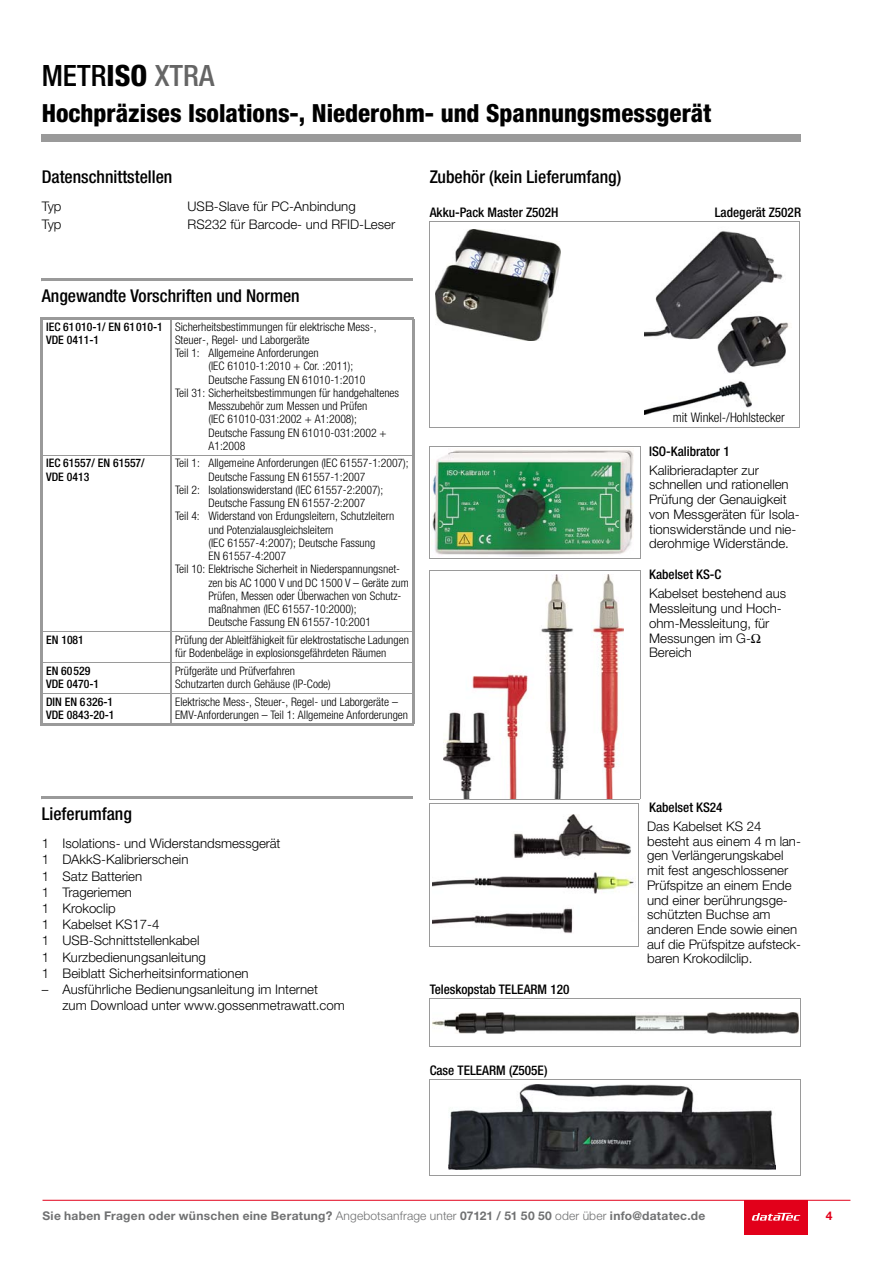
<style>
.page{position:relative;width:893px;height:1263px;background:#fff}
.page>*{position:absolute;margin:0;border:0;box-sizing:border-box;transform-origin:0 0}
.t1{font:500 condensed 29.4px "Helvetica Neue LTW1 G";color:#000}
.t2{font:800 condensed 25.05px "Helvetica Neue LTW1 G";color:#000}
.t3{font:500 condensed 17.7px "Helvetica Neue LTW1 G";color:#000}
.t4{font:300 13.2px/14.7px "Helvetica Neue LTW1 G";color:#000}
.t5{font:500 condensed 13.2px "Helvetica Neue LTW1 G";color:#000}
.t6{font:300 condensed 13.2px "Helvetica Neue LTW1 G";color:#000}
.t7{font:700 12px "Helvetica Neue LT Pro";letter-spacing:.025em;color:#707172}
.t8{font:700 12px "Helvetica Neue LT Pro";color:#e2001a}
.t9{font:300 condensed 11.7px/13.2px "Helvetica Neue LTW1 G";color:#000}
.t10{font:500 condensed 11.7px/13.2px "Helvetica Neue LTW1 G";color:#000}
.s1{font-weight:800}
.s2{color:#656565}
.s3{font-weight:300}
</style>
<div class="page">
<div style="left:744px;top:1200px;width:64px;height:34px;background:#e2001a"></div>
<svg style="left:752px;top:1213px;width:48px;height:7px"></svg>
<hr style="left:43px;top:1200px;width:807px;height:1px;background:#e2001a">
<div style="left:42px;top:134px;width:759px;height:7px;background:#9a9a9a"></div>
<hr style="left:42px;top:278px;width:371px;height:3px;background:#9a9a9a">
<hr style="left:42px;top:796px;width:371px;height:3px;background:#9a9a9a">
<hr style="left:41px;top:319px;width:2px;height:404px;background:#9a9a9a">
<hr style="left:170px;top:317px;width:1px;height:409px;background:#9a9a9a">
<hr style="left:412px;top:319px;width:2px;height:404px;background:#9a9a9a">
<hr style="left:41px;top:317px;width:373px;height:2px;background:#9a9a9a">
<hr style="left:41px;top:455px;width:373px;height:1px;background:#9a9a9a">
<hr style="left:41px;top:632px;width:373px;height:1px;background:#9a9a9a">
<hr style="left:41px;top:662px;width:373px;height:1px;background:#9a9a9a">
<hr style="left:41px;top:693px;width:373px;height:1px;background:#9a9a9a">
<hr style="left:41px;top:723px;width:373px;height:3px;background:#9a9a9a">
<img style="left:435px;top:230px;width:125px;height:111px">
<img style="left:645px;top:231px;width:144px;height:183px">
<hr style="left:430px;top:221px;width:370px;height:1px;background:#9a9a9a">
<hr style="left:800px;top:221px;width:1px;height:207px;background:#9a9a9a">
<hr style="left:430px;top:427px;width:370px;height:1px;background:#9a9a9a">
<hr style="left:430px;top:221px;width:1px;height:207px;background:#9a9a9a">
<img style="left:432px;top:450px;width:201px;height:106px">
<hr style="left:430px;top:447px;width:210px;height:1px;background:#9a9a9a">
<hr style="left:640px;top:447px;width:1px;height:111px;background:#9a9a9a">
<hr style="left:430px;top:558px;width:210px;height:1px;background:#9a9a9a">
<hr style="left:430px;top:447px;width:1px;height:111px;background:#9a9a9a">
<img style="left:443px;top:574px;width:180px;height:225px">
<hr style="left:430px;top:570px;width:210px;height:1px;background:#9a9a9a">
<hr style="left:640px;top:570px;width:1px;height:229px;background:#9a9a9a">
<hr style="left:430px;top:799px;width:210px;height:1px;background:#9a9a9a">
<hr style="left:430px;top:570px;width:1px;height:229px;background:#9a9a9a">
<img style="left:433px;top:814px;width:201px;height:119px">
<hr style="left:430px;top:803px;width:208px;height:1px;background:#9a9a9a">
<hr style="left:638px;top:803px;width:1px;height:144px;background:#9a9a9a">
<hr style="left:430px;top:947px;width:208px;height:1px;background:#9a9a9a">
<hr style="left:430px;top:803px;width:1px;height:144px;background:#9a9a9a">
<img style="left:433px;top:1012px;width:365px;height:22px">
<hr style="left:430px;top:999px;width:371px;height:1px;background:#9a9a9a">
<hr style="left:801px;top:999px;width:1px;height:48px;background:#9a9a9a">
<hr style="left:430px;top:1047px;width:371px;height:1px;background:#9a9a9a">
<hr style="left:430px;top:999px;width:1px;height:48px;background:#9a9a9a">
<img style="left:448px;top:1084px;width:328px;height:85px">
<hr style="left:430px;top:1079px;width:371px;height:1px;background:#9a9a9a">
<hr style="left:801px;top:1079px;width:1px;height:96px;background:#9a9a9a">
<hr style="left:430px;top:1175px;width:371px;height:1px;background:#9a9a9a">
<hr style="left:430px;top:1079px;width:1px;height:96px;background:#9a9a9a">
<h1 class="t1" style="left:42px;top:58px;width:174px">METR<span class="s1">ISO</span> <span class="s2">XTRA</span></h1>
<h2 class="t2" style="left:42px;top:97px;width:671px">Hochpräzises Isolations-, Niederohm- und Spannungsmessgerät</h2>
<h3 class="t3" style="left:42px;top:166px;width:132px">Datenschnittstellen</h3>
<p class="t4" style="left:42px;top:199px;width:21px">Typ</p>
<p class="t4" style="left:188px;top:199px;width:170px">USB-Slave für PC-Anbindung</p>
<p class="t4" style="left:42px;top:216px;width:21px">Typ</p>
<p class="t4" style="left:188px;top:216px;width:209px">RS232 für Barcode- und RFID-Leser</p>
<h3 class="t3" style="left:430px;top:166px;width:193px">Zubehör (kein Lieferumfang)</h3>
<p class="t5" style="left:430px;top:204px;width:130px">Akku-Pack Master Z502H</p>
<p class="t5" style="left:715px;top:204px;width:88px">Ladegerät Z502R</p>
<h3 class="t3" style="left:42px;top:285px;width:260px">Angewandte Vorschriften und Normen</h3>
<p class="t10" style="left:46px;top:320px;width:118px">IEC 61010-1/ EN 61010-1<br>VDE 0411-1</p>
<p class="t9" style="left:175px;top:320px;width:203px">Sicherheitsbestimmungen für elektrische Mess-,</p>
<p class="t9" style="left:175px;top:333px;width:136px">Steuer-, Regel- und Laborgeräte</p>
<p class="t9" style="left:175px;top:346px;width:145px">Teil 1: Allgemeine Anforderungen</p>
<p class="t9" style="left:208px;top:360px;width:146px">(IEC 61010-1:2010 + Cor. :2011);</p>
<p class="t9" style="left:208px;top:373px;width:158px">Deutsche Fassung EN 61010-1:2010</p>
<p class="t9" style="left:175px;top:386px;width:226px">Teil 31: Sicherheitsbestimmungen für handgehaltenes</p>
<p class="t9" style="left:208px;top:399px;width:161px">Messzubehör zum Messen und Prüfen</p>
<p class="t9" style="left:208px;top:413px;width:150px">(IEC 61010-031:2002 + A1:2008);</p>
<p class="t9" style="left:208px;top:426px;width:180px">Deutsche Fassung EN 61010-031:2002 +</p>
<p class="t9" style="left:208px;top:439px;width:38px">A1:2008</p>
<p class="t10" style="left:46px;top:457px;width:100px">IEC 61557/ EN 61557/<br>VDE 0413</p>
<p class="t9" style="left:175px;top:457px;width:235px">Teil 1: Allgemeine Anforderungen (IEC 61557-1:2007);</p>
<p class="t9" style="left:208px;top:470px;width:158px">Deutsche Fassung EN 61557-1:2007</p>
<p class="t9" style="left:175px;top:483px;width:210px">Teil 2: Isolationswiderstand (IEC 61557-2:2007);</p>
<p class="t9" style="left:208px;top:496px;width:158px">Deutsche Fassung EN 61557-2:2007</p>
<p class="t9" style="left:175px;top:510px;width:221px">Teil 4: Widerstand von Erdungsleitern, Schutzleitern</p>
<p class="t9" style="left:208px;top:523px;width:126px">und Potenzialausgleichsleitern</p>
<p class="t9" style="left:208px;top:536px;width:168px">(IEC 61557-4:2007); Deutsche Fassung</p>
<p class="t9" style="left:208px;top:549px;width:79px">EN 61557-4:2007</p>
<p class="t9" style="left:175px;top:563px;width:227px">Teil 10: Elektrische Sicherheit in Niederspannungsnet-</p>
<p class="t9" style="left:208px;top:576px;width:202px">zen bis AC 1000 V und DC 1500 V – Geräte zum</p>
<p class="t9" style="left:208px;top:589px;width:194px">Prüfen, Messen oder Überwachen von Schutz-</p>
<p class="t9" style="left:208px;top:602px;width:150px">maßnahmen (IEC 61557-10:2000);</p>
<p class="t9" style="left:208px;top:616px;width:164px">Deutsche Fassung EN 61557-10:2001</p>
<p class="t10" style="left:46px;top:633px;width:39px">EN 1081</p>
<p class="t9" style="left:175px;top:633px;width:235px">Prüfung der Ableitfähigkeit für elektrostatische Ladungen für Bodenbeläge in explosionsgefährdeten Räumen</p>
<p class="t10" style="left:46px;top:664px;width:55px">EN 60529<br>VDE 0470-1</p>
<p class="t9" style="left:175px;top:664px;width:157px">Prüfgeräte und Prüfverfahren<br>Schutzarten durch Gehäuse (IP-Code)</p>
<p class="t10" style="left:46px;top:695px;width:70px">DIN EN 6326-1<br>VDE 0843-20-1</p>
<p class="t9" style="left:175px;top:695px;width:235px">Elektrische Mess-, Steuer-, Regel- und Laborgeräte –<br>EMV-Anforderungen – Teil 1: Allgemeine Anforderungen</p>
<p class="t6" style="left:673px;top:410px;width:114px">mit Winkel-/Hohlstecker</p>
<p class="t5" style="left:649px;top:443px;width:82px">ISO-Kalibrator 1</p>
<p class="t4" style="left:649px;top:463px;width:152px">Kalibrieradapter zur schnellen und rationellen<br>Prüfung der Genauigkeit von Messgeräten für Isola&shy;tionswiderstände und nie&shy;derohmige Widerstände.</p>
<p class="t5" style="left:649px;top:567px;width:74px">Kabelset KS-C</p>
<p class="t4" style="left:649px;top:586px;width:139px">Kabelset bestehend aus<br>Messleitung und Hoch&shy;ohm-Messleitung, für<br>Messungen im G-<br>Bereich</p>
<h3 class="t3" style="left:42px;top:803px;width:92px">Lieferumfang</h3>
<p class="t4" style="left:42px;top:835px;width:240px;line-height:16.2px">1 Isolations- und Widerstandsmessgerät<br>1 DAkkS-Kalibrierschein<br>1 Satz Batterien<br>1 Trageriemen<br>1 Krokoclip<br>1 Kabelset KS17-4<br>1 USB-Schnittstellenkabel<br>1 Kurzbedienungsanleitung<br>1 Beiblatt Sicherheitsinformationen</p>
<p class="t4" style="left:63px;top:981px;width:284px;line-height:16.2px;text-indent:-21px">– Ausführliche Bedienungsanleitung im Internet zum Download unter www.gossenmetrawatt.com</p>
<p class="t5" style="left:430px;top:982px;width:141px">Teleskopstab TELEARM 120</p>
<p class="t5" style="left:430px;top:1062px;width:119px">Case TELEARM (Z505E)</p>
<p class="t5" style="left:649px;top:799px;width:75px">Kabelset KS24</p>
<p class="t4" style="left:647px;top:819px;width:155px">Das Kabelset KS 24 besteht aus einem 4 m lan&shy;gen Verlängerungskabel mit fest angeschlossener<br>Prüfspitze an einem Ende und einer berührungsge&shy;schützten Buchse am anderen Ende sowie einen auf die Prüfspitze aufsteck&shy;baren Krokodilclip.</p>
<p class="t7" style="left:43px;top:1209px;width:664px">Sie haben Fragen oder wünschen eine Beratung? <span class="s3">Angebotsanfrage unter</span> 07121 / 51 50 50 <span class="s3">oder über</span> info@datatec.de</p>
<p class="t8" style="left:826px;top:1209px;width:8px">4</p>
</div>
